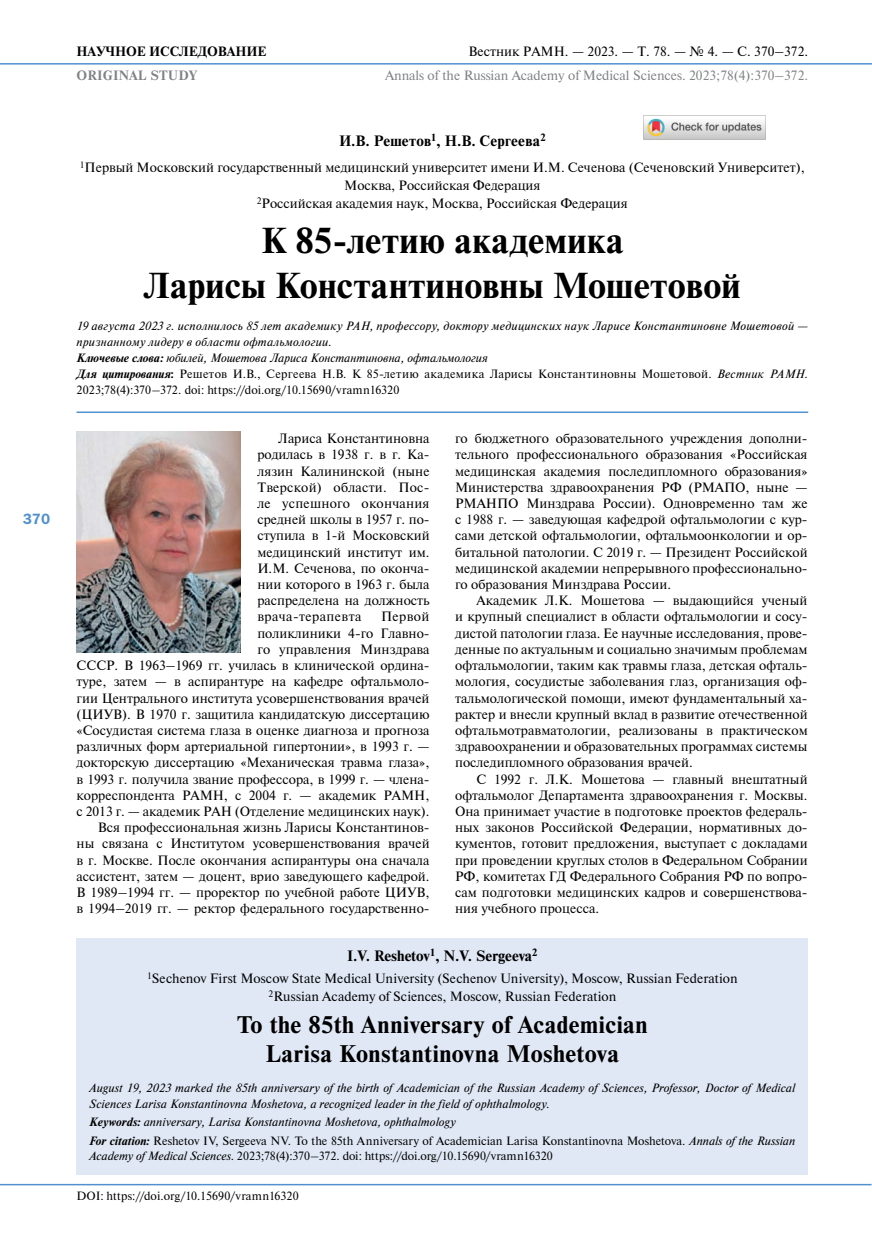
<style>
.page{position:relative;width:872px;height:1234px;background:#fff}
.page>*{position:absolute;margin:0;border:0;box-sizing:border-box;transform-origin:0 0}
.t1{font:700 36px/45px "Newton";letter-spacing:.01em;color:#000;text-align:center}
.t2{font:700 24px/28.8px "Newton";letter-spacing:.015em;color:#000;text-align:center}
.t3{font:700 15px "Newton";color:#000}
.t4{font:700 15px "Newton";letter-spacing:.02em;color:#000}
.t5{font:15px "Franklin Gothic Demi C";color:#5091cd}
.t6{font:13.5px/16.2px "Newton";color:#000;text-align:justify}
.t7{font:13.5px "Newton";color:#808285}
.t8{font:700 13.5px "Newton";color:#000}
.t9{font:700 13.5px "Newton";letter-spacing:.02em;color:#808285}
.t10{font:italic 12px/16.2px "Newton";letter-spacing:.01em;color:#000}
.t11{font:12px/18.6px "Newton";color:#000}
.s1{font-weight:700}
.s2{font-weight:700;font-style:normal}
.s3{font-style:normal}
.s4{font-weight:700;font-style:italic}
.s5{font-style:italic}
</style>
<div class="page">
<hr style="left:0;top:63px;width:872px;height:2px;background:#5091cd">
<hr style="left:0;top:1183px;width:871px;height:1px;background:#5091cd">
<div style="left:77px;top:937px;width:731px;height:237px;background:#e0e8f5"></div>
<img style="left:77px;top:432px;width:163px;height:220px">
<hr style="left:77px;top:411px;width:731px;height:2px;background:#5091cd">
<img style="left:644px;top:115px;width:121px;height:25px">
<p class="t5" style="left:23px;top:510px;width:29px">370</p>
<p class="t8" style="left:77px;top:43px;width:191px">НАУЧНОЕ ИССЛЕДОВАНИЕ</p>
<p class="t9" style="left:77px;top:67px;width:122px">ORIGINAL STUDY</p>
<p class="t6" style="left:468px;top:43px;width:341px">Вестник РАМН. — 2023. — Т. 78. — № 4. — С. 370–372.</p>
<p class="t7" style="left:385px;top:66px;width:424px">Annals of the Russian Academy of Medical Sciences. 2023;78(4):370–372.</p>
<p class="t4" style="left:339px;top:131px;width:208px">И.В. Решетов<sup>1</sup>, Н.В. Сергеева<sup>2</sup></p>
<p class="t6" style="left:80px;top:158px;width:726px;line-height:18px;text-align:center"><sup>1</sup>Первый Московский государственный медицинский университет имени И.М. Сеченова (Сеченовский Университет),<br>Москва, Российская Федерация<br><sup>2</sup>Российская академия наук, Москва, Российская Федерация</p>
<h1 class="t1" style="left:144px;top:219px;width:598px">К 85-летию академика<br>Ларисы Константиновны Мошетовой</h1>
<p class="t10" style="left:77px;top:317px;width:733px">19 августа 2023 г. исполнилось 85 лет академику РАН, профессору, доктору медицинских наук Ларисе Константиновне Мошетовой — признанному лидеру в области офтальмологии.<br><span class="s1">Ключевые слова:</span> юбилей, Мошетова Лариса Константиновна, офтальмология<br><span class="s1">Для цитирования</span><span class="s2">:</span> <span class="s3">Решетов И.В., Сергеева Н.В. К 85-летию академика Ларисы Константиновны Мошетовой.</span> Вестник РАМН.<br><span class="s3">2023;78(4):370–372. doi: https://doi.org/10.15690/vramn16320</span></p>
<p class="t6" style="left:257px;top:430px;width:174px;text-indent:21px">Лариса Константиновна родилась в 1938 г. в г. Ка&shy;лязин Калининской (ныне Тверской) области. Пос&shy;ле успешного окончания средней школы в 1957 г. по&shy;ступила в 1-й Московский медицинский институт им.<br>И.М. Сеченова, по оконча&shy;нии которого в 1963 г. была распределена на должность врача-терапевта</p>
<p class="t6" style="left:77px;top:608px;width:354px;text-align:right">Первой<br>поликлиники 4-го Главно-<br>го управления Минздрава<br>СССР. В 1963–1969 гг. училась в клинической ордина&shy;туре, затем — в аспирантуре на кафедре офтальмоло&shy;гии Центрального института усовершенствования врачей (ЦИУВ). В 1970 г. защитила кандидатскую диссертацию «Сосудистая система глаза в оценке диагноза и прогноза различных форм артериальной гипертонии», в 1993 г. — докторскую диссертацию «Механическая травма глаза», в 1993 г. получила звание профессора, в 1999 г. — члена&shy;корреспондента РАМН, с 2004 г. — академик РАМН, с 2013 г. — академик РАН (Отделение медицинских наук).<br>Вся профессиональная жизнь Ларисы Константинов-<br>ны связана с Институтом усовершенствования врачей в г. Москве. После окончания аспирантуры она сначала ассистент, затем — доцент, врио заведующего кафедрой.<br>В 1989–1994 гг. — проректор по учебной работе ЦИУВ, в 1994–2019 гг. — ректор федерального государственно-</p>
<p class="t6" style="left:455px;top:430px;width:354px">го бюджетного образовательного учреждения дополни&shy;тельного профессионального образования «Российская медицинская академия последипломного образования» Министерства здравоохранения РФ (РМАПО, ныне — РМАНПО Минздрава России). Одновременно там же с 1988 г. — заведующая кафедрой офтальмологии с кур&shy;сами детской офтальмологии, офтальмоонкологии и ор&shy;битальной патологии. С 2019 г. — Президент Российской медицинской академии непрерывного профессионально&shy;го образования Минздрава России.</p>
<p class="t6" style="left:455px;top:592px;width:354px;text-indent:21px">Академик Л.К. Мошетова — выдающийся ученый и крупный специалист в области офтальмологии и сосу&shy;дистой патологии глаза. Ее научные исследования, прове&shy;денные по актуальным и социально значимым проблемам офтальмологии, таким как травмы глаза, детская офталь&shy;мология, сосудистые заболевания глаз, организация оф&shy;тальмологической помощи, имеют фундаментальный ха&shy;рактер и внесли крупный вклад в развитие отечественной офтальмотравматологии, реализованы в практическом здравоохранении и образовательных программах системы последипломного образования врачей.</p>
<p class="t6" style="left:455px;top:770px;width:354px;text-indent:21px">С 1992 г. Л.К. Мошетова — главный внештатный офтальмолог Департамента здравоохранения г. Москвы.<br>Она принимает участие в подготовке проектов федераль&shy;ных законов Российской Федерации, нормативных до&shy;кументов, готовит предложения, выступает с докладами при проведении круглых столов в Федеральном Собрании РФ, комитетах ГД Федерального Собрания РФ по вопро&shy;сам подготовки медицинских кадров и совершенствова&shy;ния учебного процесса.</p>
<p class="t3" style="left:347px;top:946px;width:192px">I.V. Reshetov<sup>1</sup>, N.V. Sergeeva<sup>2</sup></p>
<p class="t6" style="left:147px;top:969px;width:592px;line-height:18px;text-align:center"><sup>1</sup>Sechenov First Moscow State Medical University (Sechenov University), Moscow, Russian Federation<br><sup>2</sup>Russian Academy of Sciences, Moscow, Russian Federation</p>
<h2 class="t2" style="left:237px;top:1010px;width:412px">To the 85th Аnniversary of Academician<br>Larisa Konstantinovna Moshetova</h2>
<p class="t10" style="left:89px;top:1079px;width:707px">August 19, 2023 marked the 85th anniversary of the birth of Academician of the Russian Academy of Sciences, Professor, Doctor of Medical<br>Sciences Larisa Konstantinovna Moshetova, a recognized leader in the field of ophthalmology.</p>
<p class="t11" style="left:89px;top:1112px;width:707px"><span class="s4">Keywords:</span> <span class="s5">anniversary, Larisa Konstantinovna Moshetova, ophthalmology<br></span><span class="s4">For citation:</span> Reshetov IV, Sergeeva NV. To the 85th Аnniversary of Academician Larisa Konstantinovna Moshetova. <span class="s5">Annals of the Russian</span></p>
<p class="t11" style="left:89px;top:1145px;width:465px"><span class="s5">Academy of Medical Sciences</span>. 2023;78(4):370–372. doi: https://doi.org/10.15690/vramn16320</p>
<p class="t11" style="left:77px;top:1186px;width:224px">DOI: https://doi.org/10.15690/vramn16320</p>
</div>
